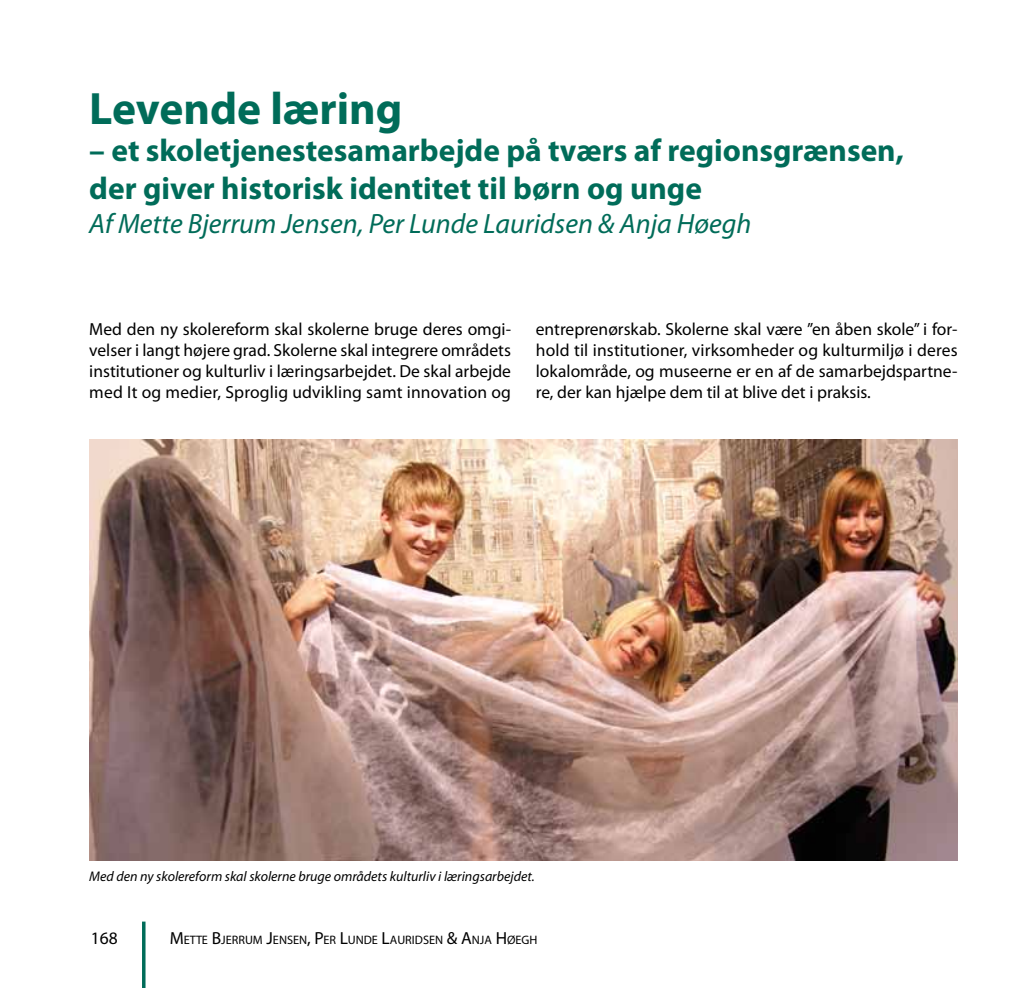
<style>
.page{position:relative;width:1032px;height:988px;background:#fff}
.page>*{position:absolute;margin:0;border:0;box-sizing:border-box;transform-origin:0 0}
.t1{font:700 45.5px "Myriad Pro";color:#006c59}
.t2{font:700 31.5px/37.8px "Myriad Pro";color:#006c59}
.t3{font:italic 28px "Myriad Pro";color:#006c59}
.t4{font:17.5px/21px "Myriad Pro";color:#000;text-align:justify}
.t5{font:italic 14px "Myriad Pro";color:#000}
.t6{font:12.25px "Myriad Pro";color:#000}
.s1{font-size:17.5px}
</style>
<div class="page">
<hr style="left:142px;top:921px;width:3px;height:66px;background:#006c59">
<img style="left:89px;top:439px;width:868px;height:420px">
<h1 class="t1" style="left:89px;top:78px;width:315px">Levende læring</h1>
<h2 class="t2" style="left:89px;top:131px;width:816px">– et skoletjenestesamarbejde på tværs af regionsgrænsen, der giver historisk identitet til børn og unge</h2>
<h3 class="t3" style="left:89px;top:206px;width:664px">Af Mette Bjerrum Jensen, Per Lunde Lauridsen &amp; Anja Høegh</h3>
<p class="t4" style="left:89px;top:318px;width:423px">Med den ny skolereform skal skolerne bruge deres omgi&shy;velser i langt højere grad. Skolerne skal integrere områdets institutioner og kulturliv i læringsarbejdet. De skal arbejde med It og medier, Sproglig udvikling samt innovation og</p>
<p class="t4" style="left:536px;top:318px;width:423px">entreprenørskab. Skolerne skal være ”en åben skole” i for&shy;hold til institutioner, virksomheder og kulturmiljø i deres lokalområde, og museerne er en af de samarbejdspartne&shy;re, der kan hjælpe dem til at blive det i praksis.</p>
<p class="t5" style="left:89px;top:867px;width:447px">Med den ny skolereform skal skolerne bruge områdets kulturliv i læringsarbejdet.</p>
<p class="t4" style="left:91px;top:927px;width:28px">168</p>
<p class="t6" style="left:170px;top:932px;width:367px"><span class="s1">M</span>ETTE <span class="s1">B</span>JERRUM <span class="s1">J</span>ENSEN<span class="s1">, P</span>ER <span class="s1">L</span>UNDE <span class="s1">L</span>AURIDSEN <span class="s1">&amp; A</span>NJA <span class="s1">H</span>ØEGH</p>
</div>
